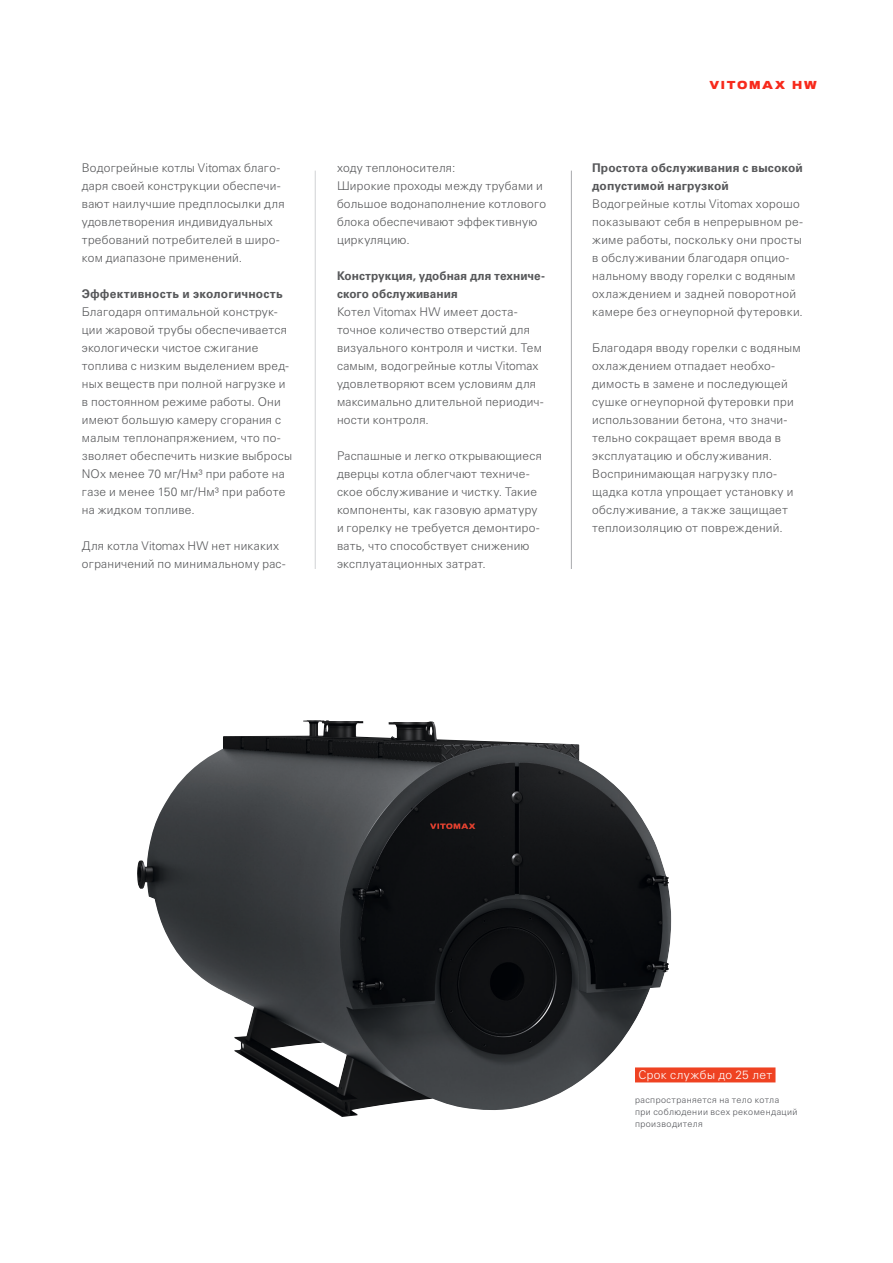
<style>
.page{position:relative;width:893px;height:1263px;background:#fff}
.page>*{position:absolute;margin:0;border:0;box-sizing:border-box;transform-origin:0 0}
.Copy___Univers_Light{font:300 12px/18px "Univers LTCYR 45";letter-spacing:.02em;color:#57585a}
.Copy___Univers_Light-2{font:700 12px/18px "Univers LTCYR 65";letter-spacing:.01em;color:#57585a}
.Highlight___Univers{font:300 12px "Univers LTCYR 45";letter-spacing:.035em;color:#fff}
.Kopfzeile___Univers{font:12px "Viessmann";letter-spacing:.11em;color:#f72a1c}
.Bildunterschriften{font:300 9px/12px "Univers LTCYR 45";letter-spacing:.045em;color:#54555a}
</style>
<div class="page">
<img style="left:137px;top:720px;width:534px;height:397px">
<hr style="left:315px;top:171px;width:1px;height:398px;background:#d1d2d4">
<hr style="left:571px;top:171px;width:1px;height:398px;background:#a8a9ad">
<div style="left:635px;top:1067px;width:140px;height:15px;background:#ef4222"></div>
<p class="Copy___Univers_Light" style="left:82px;top:159px;width:204px">Водогрейные котлы Vitomax благо&shy;даря своей конструкции обеспечи&shy;вают наилучшие предплосылки для удовлетворения индивидуальных требований потребителей в широ&shy;ком диапазоне применений.</p>
<p class="Copy___Univers_Light-2" style="left:82px;top:285px;width:202px">Эффективность и экологичность</p>
<p class="Copy___Univers_Light" style="left:82px;top:303px;width:212px">Благодаря оптимальной конструк&shy;ции жаровой трубы обеспечивается экологически чистое сжигание топлива с низким выделением вред&shy;ных веществ при полной нагрузке и в постоянном режиме работы. Они имеют большую камеру сгорания с малым теплонапряжением, что по&shy;зволяет обеспечить низкие выбросы<br>NOx менее 70 мг/Нм³ при работе на газе и менее 150 мг/Нм³ при работе на жидком топливе.</p>
<p class="Copy___Univers_Light" style="left:82px;top:537px;width:205px">Для котла Vitomax HW нет никаких ограничений по минимальному рас-</p>
<p class="Copy___Univers_Light" style="left:337px;top:159px;width:120px">ходу теплоносителя:</p>
<p class="Copy___Univers_Light" style="left:337px;top:177px;width:211px">Широкие проходы между трубами и большое водонаполнение котлового блока обеспечивают эффективную циркуляцию.</p>
<p class="Copy___Univers_Light-2" style="left:337px;top:267px;width:209px">Конструкция, удобная для техниче&shy;ского обслуживания</p>
<p class="Copy___Univers_Light" style="left:337px;top:303px;width:208px">Котел Vitomax HW имеет доста&shy;точное количество отверстий для визуального контроля и чистки. Тем самым, водогрейные котлы Vitomax удовлетворяют всем условиям для максимально длительной периодич&shy;ности контроля.</p>
<p class="Copy___Univers_Light" style="left:337px;top:447px;width:206px">Распашные и легко открывающиеся дверцы котла облегчают техниче&shy;ское обслуживание и чистку. Такие компоненты, как газовую арматуру и горелку не требуется демонтиро&shy;вать, что способствует снижению эксплуатационных затрат.</p>
<p class="Kopfzeile___Univers" style="left:709px;top:76px;width:109px">VITOMAX HW</p>
<p class="Copy___Univers_Light-2" style="left:592px;top:159px;width:212px">Простота обслуживания с высокой допустимой нагрузкой</p>
<p class="Copy___Univers_Light" style="left:592px;top:195px;width:212px">Водогрейные котлы Vitomax хорошо показывают себя в непрерывном ре&shy;жиме работы, поскольку они просты в обслуживании благодаря опцио&shy;нальному вводу горелки с водяным охлаждением и задней поворотной камере без огнеупорной футеровки.</p>
<p class="Copy___Univers_Light" style="left:592px;top:339px;width:210px">Благодаря вводу горелки с водяным охлаждением отпадает необхо&shy;димость в замене и последующей сушке огнеупорной футеровки при использовании бетона, что значи&shy;тельно сокращает время ввода в эксплуатацию и обслуживания.</p>
<p class="Copy___Univers_Light" style="left:592px;top:465px;width:203px">Воспринимающая нагрузку пло&shy;щадка котла упрощает установку и обслуживание, а также защищает теплоизоляцию от повреждений.</p>
<p class="Highlight___Univers" style="left:638px;top:1066px;width:135px">Срок службы до 25 лет</p>
<p class="Bildunterschriften" style="left:635px;top:1093px;width:164px">распространяется на тело котла<br>при соблюдении всех рекомендаций производителя</p>
</div>
